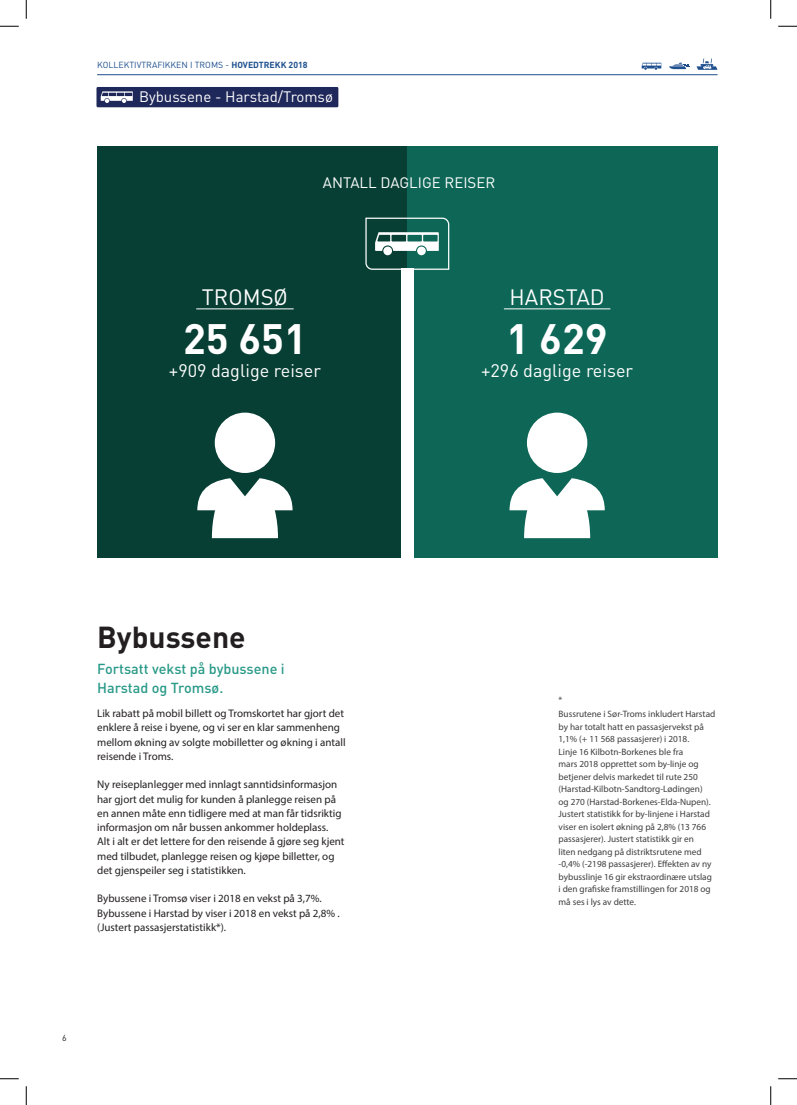
<style>
.page{position:relative;width:797px;height:1105px;background:#fff}
.page>*{position:absolute;margin:0;border:0;box-sizing:border-box;transform-origin:0 0}
.t1{font:700 42px "DIN";color:#fff}
.t2{font:700 30px "DIN";color:#231f20}
.t3{font:22px "DIN";color:#fff}
.t4{font:18px "DIN";color:#fff}
.t5{font:15px "DIN";color:#fff}
.t6{font:500 14.38px/18.8px "DIN";color:#2a9a88}
.t7{font:11px/14.2px "Myriad Pro";color:#231f20}
.t8{font:9.25px/12.5px "Myriad Pro";color:#3e3e3f}
.t9{font:8.75px "DIN";color:#1e4f8e}
.t10{font:8.75px "DIN";color:#231f20}
.s1{font-weight:700}
</style>
<div class="page">
<div style="left:97px;top:147px;width:310px;height:411px;background:#073f34"></div>
<div style="left:407px;top:147px;width:310px;height:411px;background:#0d6656"></div>
<svg style="left:509px;top:478px;width:95px;height:60px"></svg>
<div style="left:527px;top:413px;width:60px;height:60px;background:#fff;border-radius:50%"></div>
<hr style="left:504px;top:308px;width:106px;height:1px;background:#fff">
<svg style="left:197px;top:478px;width:95px;height:60px"></svg>
<div style="left:215px;top:413px;width:60px;height:60px;background:#fff;border-radius:50%"></div>
<hr style="left:196px;top:308px;width:98px;height:1px;background:#fff">
<div style="left:401px;top:269px;width:13px;height:291px;background:#fff"></div>
<svg style="left:365px;top:217px;width:85px;height:53px"></svg>
<svg style="left:641px;top:63px;width:20px;height:7px"></svg>
<svg style="left:669px;top:63px;width:21px;height:6px"></svg>
<svg style="left:696px;top:58px;width:21px;height:12px"></svg>
<hr style="left:97px;top:74px;width:620px;height:1px;background:#1e4f8e">
<div style="left:96px;top:87px;width:242px;height:20px;background:#1f285a"></div>
<svg style="left:101px;top:91px;width:32px;height:12px"></svg>
<svg style="left:0;top:25px;width:19px;height:2px"></svg>
<svg style="left:778px;top:25px;width:19px;height:2px"></svg>
<svg style="left:0;top:1078px;width:19px;height:1px"></svg>
<svg style="left:778px;top:1078px;width:19px;height:1px"></svg>
<svg style="left:25px;top:0;width:2px;height:19px"></svg>
<svg style="left:25px;top:1086px;width:2px;height:19px"></svg>
<svg style="left:770px;top:0;width:1px;height:19px"></svg>
<svg style="left:770px;top:1086px;width:1px;height:19px"></svg>
<p class="t9" style="left:97px;top:60px;width:212px">KOLLEKTIVTRAFIKKEN I TROMS - <span class="s1">HOVEDTREKK 2018</span></p>
<h3 class="t5" style="left:139px;top:87px;width:195px">Bybussene - Harstad/Tromsø</h3>
<h3 class="t5" style="left:323px;top:174px;width:174px">ANTALL DAGLIGE REISER</h3>
<h3 class="t3" style="left:202px;top:283px;width:88px">TROMSØ</h3>
<h3 class="t3" style="left:509px;top:283px;width:97px">HARSTAD</h3>
<h1 class="t1" style="left:183px;top:311px;width:125px">25 651</h1>
<h3 class="t4" style="left:169px;top:359px;width:153px">+909 daglige reiser</h3>
<h1 class="t1" style="left:506px;top:311px;width:102px">1 629</h1>
<h3 class="t4" style="left:481px;top:359px;width:153px">+296 daglige reiser</h3>
<h2 class="t2" style="left:97px;top:618px;width:150px">Bybussene</h2>
<h3 class="t6" style="left:97px;top:659px;width:189px">Fortsatt vekst på bybussene i<br>Harstad og Tromsø.</h3>
<p class="t7" style="left:97px;top:706px;width:250px">Lik rabatt på mobil billett og Tromskortet har gjort det enklere å reise i byene, og vi ser en klar sammenheng mellom økning av solgte mobilletter og økning i antall reisende i Troms.</p>
<p class="t7" style="left:97px;top:777px;width:249px">Ny reiseplanlegger med innlagt sanntidsinformasjon har gjort det mulig for kunden å planlegge reisen på en annen måte enn tidligere med at man får tidsriktig informasjon om når bussen ankommer holdeplass.<br>Alt i alt er det lettere for den reisende å gjøre seg kjent med tilbudet, planlegge reisen og kjøpe billetter, og det gjenspeiler seg i statistikken.</p>
<p class="t7" style="left:97px;top:891px;width:244px">Bybussene i Tromsø viser i 2018 en vekst på 3,7%.<br>Bybussene i Harstad by viser i 2018 en vekst på 2,8% . (Justert passasjerstatistikk*).</p>
<p class="t10" style="left:62px;top:1032px;width:6px">6</p>
<p class="t8" style="left:558px;top:692px;width:158px;line-height:14.2px">*<br>Bussrutene i Sør-Troms inkludert Harstad</p>
<p class="t8" style="left:558px;top:720px;width:155px">by har totalt hatt en passasjervekst på 1,1% (+ 11 568 passasjerer) i 2018.<br>Linje 16 Kilbotn-Borkenes ble fra<br>mars 2018 opprettet som by-linje og betjener delvis markedet til rute 250 (Harstad-Kilbotn-Sandtorg-Lødingen) og 270 (Harstad-Borkenes-Elda-Nupen).<br>Justert statistikk for by-linjene i Harstad viser en isolert økning på 2,8% (13 766 passasjerer). Justert statistikk gir en liten nedgang på distriktsrutene med -0,4% (-2198 passasjerer). Effekten av ny bybusslinje 16 gir ekstraordinære utslag i den grafiske framstillingen for 2018 og må ses i lys av dette.</p>
</div>
